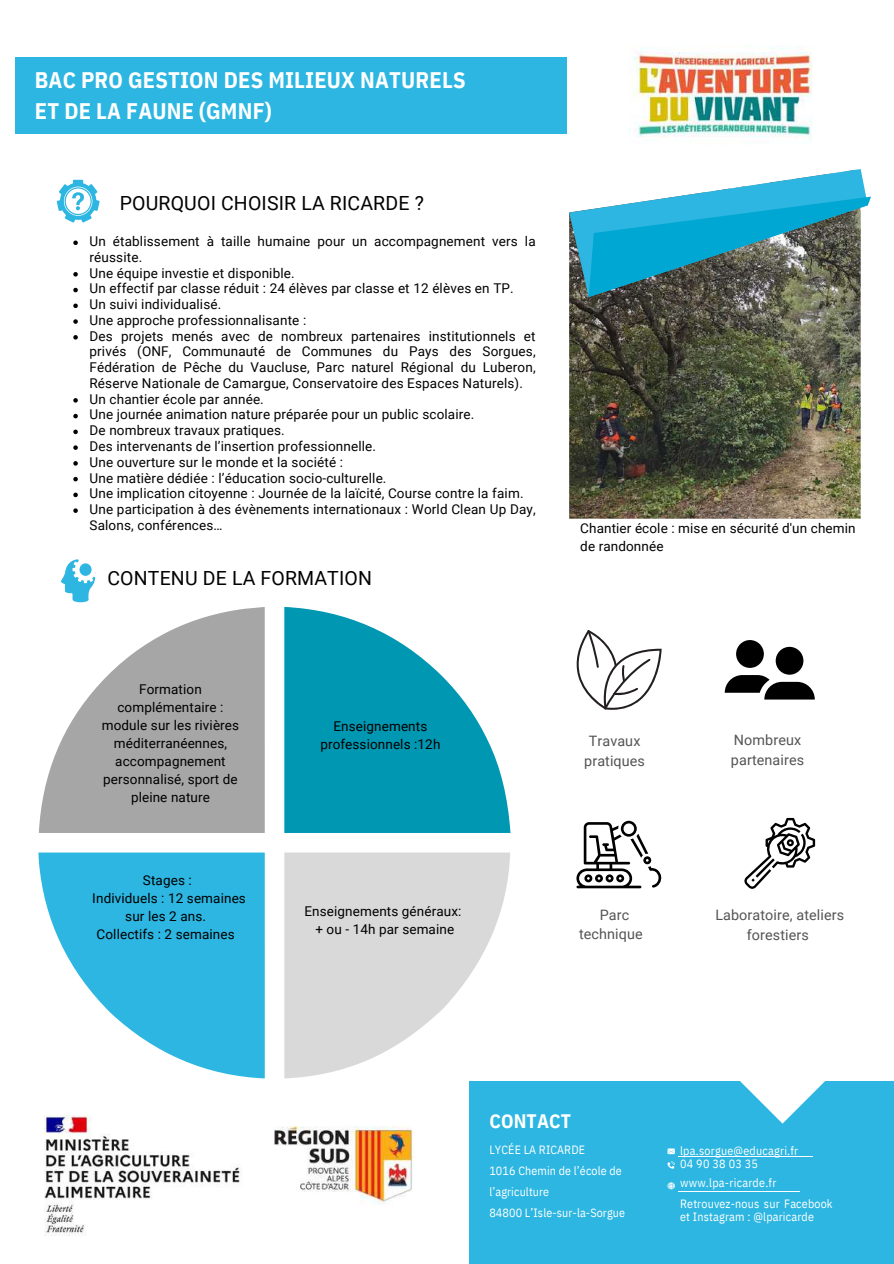
<style>
.page{position:relative;width:894px;height:1264px;background:#fff}
.page>*{position:absolute;margin:0;border:0;box-sizing:border-box;transform-origin:0 0}
.t1{font:700 22.5px/31.5px "IBM Plex Sans Cond";letter-spacing:.01em;color:#fff}
.t2{font:19.5px "Roboto";letter-spacing:.01em;color:#020202}
.t3{font:700 19.5px "IBM Plex Sans Cond";letter-spacing:.01em;color:#fff}
.t4{font:14.4px/20px "Roboto";letter-spacing:.01em;color:#545454;text-align:center}
.t5{font:13.5px/15.8px "Roboto";letter-spacing:.01em;color:#020202}
.t6{font:13.5px/18px "Roboto";letter-spacing:.01em;color:#000;text-align:center}
.t7{font:12px/21px "IBM Plex Sans Cond";letter-spacing:.015em;color:#fff}
</style>
<div class="page">
<div style="left:469px;top:1081px;width:424px;height:182px;background:#2cb6e1"></div>
<hr style="left:677px;top:1156px;width:135px;height:1px;background:#fff">
<hr style="left:677px;top:1190px;width:122px;height:1px;background:#fff">
<svg style="left:740px;top:1081px;width:85px;height:42px"></svg>
<svg style="left:667px;top:1161px;width:7px;height:7px"></svg>
<svg style="left:667px;top:1148px;width:7px;height:6px"></svg>
<svg style="left:667px;top:1182px;width:7px;height:7px"></svg>
<div style="left:15px;top:57px;width:552px;height:77px;background:#2cb6e1"></div>
<img style="left:629px;top:46px;width:183px;height:98px">
<img style="left:274px;top:1125px;width:140px;height:80px">
<img style="left:44px;top:1115px;width:198px;height:121px">
<svg style="left:61px;top:559px;width:35px;height:43px"></svg>
<div style="left:79px;top:563px;width:12px;height:13px;background:#2cb6e1;border-radius:50%"></div>
<svg style="left:57px;top:180px;width:42px;height:42px"></svg>
<img style="left:569px;top:297px;width:291px;height:221px">
<svg style="left:569px;top:169px;width:301px;height:128px"></svg>
<svg style="left:73px;top:240px;width:5px;height:5px"></svg>
<svg style="left:73px;top:272px;width:5px;height:4px"></svg>
<svg style="left:73px;top:288px;width:5px;height:4px"></svg>
<svg style="left:73px;top:303px;width:5px;height:5px"></svg>
<svg style="left:73px;top:319px;width:5px;height:5px"></svg>
<svg style="left:73px;top:335px;width:5px;height:4px"></svg>
<svg style="left:73px;top:398px;width:5px;height:4px"></svg>
<svg style="left:73px;top:414px;width:5px;height:4px"></svg>
<svg style="left:73px;top:429px;width:5px;height:5px"></svg>
<svg style="left:73px;top:445px;width:5px;height:5px"></svg>
<svg style="left:73px;top:461px;width:5px;height:4px"></svg>
<svg style="left:73px;top:477px;width:5px;height:4px"></svg>
<svg style="left:73px;top:492px;width:5px;height:5px"></svg>
<svg style="left:73px;top:508px;width:5px;height:5px"></svg>
<svg style="left:284px;top:607px;width:226px;height:226px;fill:#0097b2"></svg>
<svg style="left:284px;top:852px;width:226px;height:226px;fill:#d9d9d9"></svg>
<svg style="left:39px;top:607px;width:226px;height:226px;fill:#a6a6a6"></svg>
<svg style="left:38px;top:852px;width:227px;height:226px;fill:#2cb6e1"></svg>
<svg style="left:744px;top:818px;width:70px;height:70px"></svg>
<svg style="left:576px;top:630px;width:85px;height:79px"></svg>
<div style="left:735px;top:640px;width:28px;height:28px;background:#000;border-radius:50%"></div>
<div style="left:775px;top:647px;width:28px;height:27px;background:#000;border-radius:50%"></div>
<svg style="left:724px;top:675px;width:90px;height:24px"></svg>
<svg style="left:576px;top:820px;width:85px;height:68px"></svg>
<h1 class="t1" style="left:35px;top:64px;width:432px">BAC PRO GESTION DES MILIEUX NATURELS<br>ET DE LA FAUNE (GMNF)</h1>
<h2 class="t2" style="left:120px;top:192px;width:305px">POURQUOI CHOISIR LA RICARDE ?</h2>
<p class="t5" style="left:89px;top:234px;width:447px">Un établissement à taille humaine pour un accompagnement vers la réussite.<br>Une équipe investie et disponible.<br>Un effectif par classe réduit : 24 élèves par classe et 12 élèves en TP.<br>Un suivi individualisé.<br>Une approche professionnalisante :<br>Des projets menés avec de nombreux partenaires institutionnels et privés (ONF, Communauté de Communes du Pays des Sorgues, Fédération de Pêche du Vaucluse, Parc naturel Régional du Luberon, Réserve Nationale de Camargue, Conservatoire des Espaces Naturels).<br>Un chantier école par année.<br>Une journée animation nature préparée pour un public scolaire.<br>De nombreux travaux pratiques.<br>Des intervenants de l’insertion professionnelle.<br>Une ouverture sur le monde et la société :<br>Une matière dédiée : l’éducation socio-culturelle.<br>Une implication citoyenne : Journée de la laïcité, Course contre la faim.<br>Une participation à des évènements internationaux : World Clean Up Day, Salons, conférences…</p>
<h2 class="t2" style="left:107px;top:567px;width:266px">CONTENU DE LA FORMATION</h2>
<p class="t6" style="left:102px;top:680px;width:139px">Formation complémentaire : module sur les rivières méditerranéennes, accompagnement personnalisé, sport de pleine nature</p>
<p class="t6" style="left:92px;top:871px;width:155px">Stages :<br>Individuels : 12 semaines sur les 2 ans.<br>Collectifs : 2 semaines</p>
<p class="t6" style="left:320px;top:717px;width:122px">Enseignements professionnels :12h</p>
<p class="t6" style="left:304px;top:902px;width:158px">Enseignements généraux: + ou - 14h par semaine</p>
<p class="t6" style="left:580px;top:519px;width:277px;text-align:left">Chantier école : mise en sécurité d'un chemin de randonnée</p>
<p class="t4" style="left:584px;top:731px;width:62px">Travaux pratiques</p>
<p class="t4" style="left:730px;top:731px;width:75px;line-height:19.2px;text-align:left">Nombreux partenaires</p>
<p class="t4" style="left:579px;top:905px;width:65px;line-height:19.2px">Parc technique</p>
<p class="t4" style="left:715px;top:905px;width:130px">Laboratoire, ateliers forestiers</p>
<h2 class="t3" style="left:489px;top:1108px;width:83px">CONTACT</h2>
<p class="t7" style="left:489px;top:1138px;width:137px">LYCÉE LA RICARDE<br>1016 Chemin de l’école de l’agriculture<br>84800 L’Isle-sur-la-Sorgue</p>
<p class="t7" style="left:680px;top:1143px;width:120px;line-height:13.5px">lpa.sorgue@educagri.fr<br>04 90 38 03 35</p>
<p class="t7" style="left:680px;top:1172px;width:154px;line-height:20.2px">www.lpa-ricarde.fr<br>Retrouvez-nous sur Facebook</p>
<p class="t7" style="left:680px;top:1206px;width:135px">et Instagram : @lparicarde</p>
</div>
